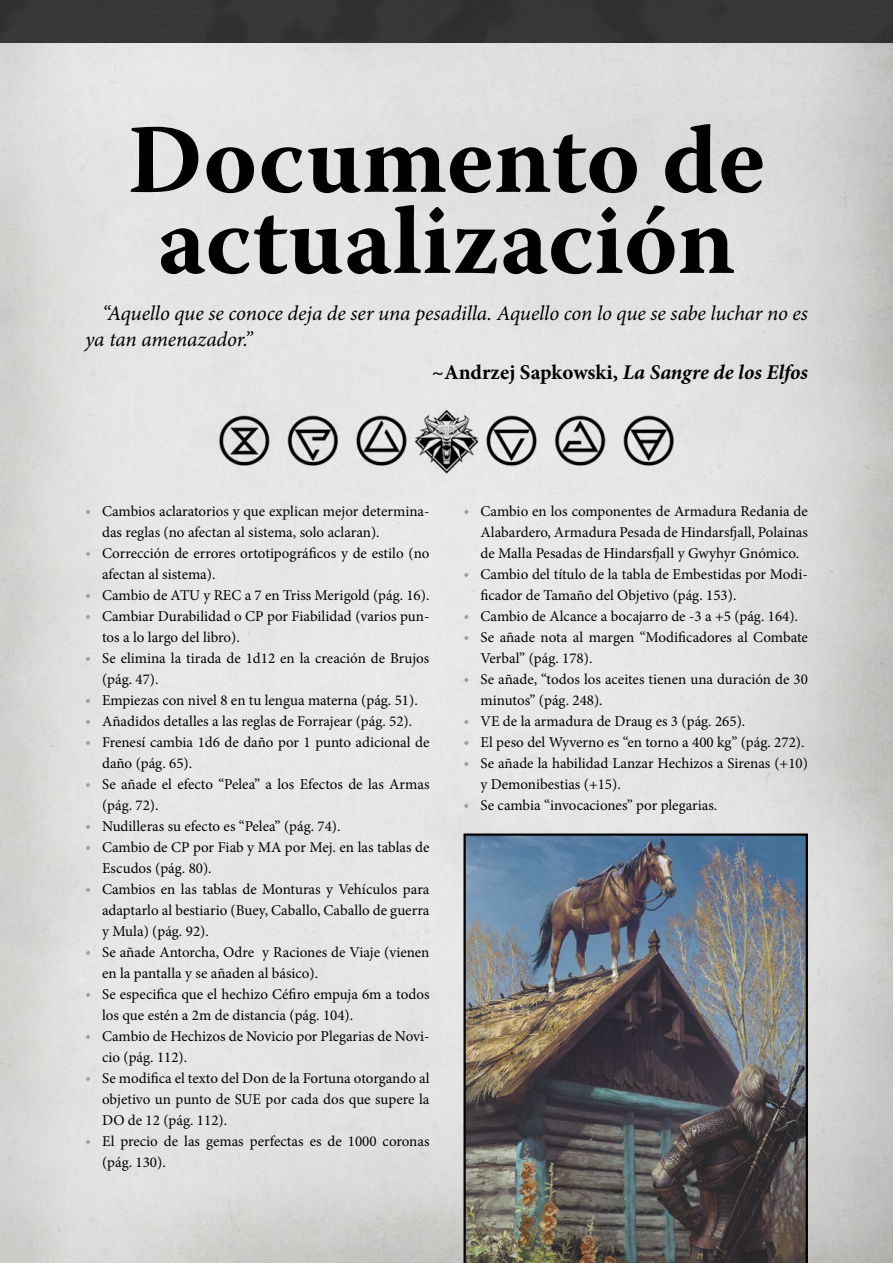
<style>
.page{position:relative;width:893px;height:1263px;background:#fff}
.page>*{position:absolute;margin:0;border:0;box-sizing:border-box;transform-origin:0 0}
.t1{font:700 97.5px/81px "Warnock Pro";letter-spacing:.005em;color:#000;text-align:center}
.t2{font:italic 21px/25.2px "Minion Pro";letter-spacing:-.005em;color:#000}
.t3{font:700 21px "Minion Pro";color:#000}
.t4{font:15px/21px "Minion Pro";color:#000}
.s1{font-style:italic}
.s2{font-family:"Warnock Pro";font-weight:700;font-size:13.5px;color:#9d9d9c}
</style>
<div class="page">
<div style="left:0;top:0;width:893px;height:43px;background:#363636"></div>
<img style="left:463px;top:833px;width:345px;height:430px">
<img style="left:217px;top:409px;width:459px;height:65px">
<h1 class="t1" style="left:128px;top:118px;width:639px">Documento de actualización</h1>
<h2 class="t2" style="left:85px;top:301px;width:724px;text-indent:17px">“Aquello que se conoce deja de ser una pesadilla. Aquello con lo que se sabe luchar no es ya tan amenazador.”</h2>
<h2 class="t3" style="left:432px;top:358px;width:377px">~Andrzej Sapkowski, <span class="s1">La Sangre de los Elfos</span></h2>
<p class="t4" style="left:102px;top:501px;width:329px;text-indent:-17px"><span class="s2">•</span> Cambios aclaratorios y que explican mejor determina&shy;das reglas (no afectan al sistema, solo aclaran).</p>
<p class="t4" style="left:102px;top:543px;width:329px;text-indent:-17px"><span class="s2">•</span> Corrección de errores ortotipográficos y de estilo (no afectan al sistema).</p>
<p class="t4" style="left:85px;top:585px;width:346px"><span class="s2">•</span> Cambio de ATU y REC a 7 en Triss Merigold (pág. 16).</p>
<p class="t4" style="left:102px;top:606px;width:329px;text-indent:-17px"><span class="s2">•</span> Cambiar Durabilidad o CP por Fiabilidad (varios pun&shy;tos a lo largo del libro).</p>
<p class="t4" style="left:102px;top:648px;width:329px;text-indent:-17px"><span class="s2">•</span> Se elimina la tirada de 1d12 en la creación de Brujos (pág. 47).</p>
<p class="t4" style="left:85px;top:690px;width:334px"><span class="s2">•</span> Empiezas con nivel 8 en tu lengua materna (pág. 51).</p>
<p class="t4" style="left:85px;top:711px;width:329px"><span class="s2">•</span> Añadidos detalles a las reglas de Forrajear (pág. 52).</p>
<p class="t4" style="left:102px;top:732px;width:329px;text-indent:-17px"><span class="s2">•</span> Frenesí cambia 1d6 de daño por 1 punto adicional de daño (pág. 65).</p>
<p class="t4" style="left:102px;top:774px;width:329px;text-indent:-17px"><span class="s2">•</span> Se añade el efecto “Pelea” a los Efectos de las Armas (pág. 72).</p>
<p class="t4" style="left:85px;top:816px;width:257px"><span class="s2">•</span> Nudilleras su efecto es “Pelea” (pág. 74).</p>
<p class="t4" style="left:102px;top:837px;width:329px;text-indent:-17px"><span class="s2">•</span> Cambio de CP por Fiab y MA por Mej. en las tablas de<br>Escudos (pág. 80).</p>
<p class="t4" style="left:102px;top:879px;width:329px;text-align:justify;text-indent:-17px"><span class="s2">•</span> Cambios en las tablas de Monturas y Vehículos para adaptarlo al bestiario (Buey, Caballo, Caballo de guerra y Mula) (pág. 92).</p>
<p class="t4" style="left:102px;top:942px;width:329px;text-indent:-17px"><span class="s2">•</span> Se añade Antorcha, Odre y Raciones de Viaje (vienen en la pantalla y se añaden al básico).</p>
<p class="t4" style="left:102px;top:984px;width:329px;text-indent:-17px"><span class="s2">•</span> Se especifica que el hechizo Céfiro empuja 6m a todos los que estén a 2m de distancia (pág. 104).</p>
<p class="t4" style="left:102px;top:1026px;width:329px;text-indent:-17px"><span class="s2">•</span> Cambio de Hechizos de Novicio por Plegarias de Novi&shy;cio (pág. 112).</p>
<p class="t4" style="left:102px;top:1068px;width:329px;text-align:justify;text-indent:-17px"><span class="s2">•</span> Se modifica el texto del Don de la Fortuna otorgando al objetivo un punto de SUE por cada dos que supere la DO de 12 (pág. 112).</p>
<p class="t4" style="left:102px;top:1131px;width:329px;text-indent:-17px"><span class="s2">•</span> El precio de las gemas perfectas es de 1000 coronas (pág. 130).</p>
<p class="t4" style="left:480px;top:501px;width:329px;text-align:justify;text-indent:-17px"><span class="s2">•</span> Cambio en los componentes de Armadura Redania de Alabardero, Armadura Pesada de Hindarsfjall, Polainas de Malla Pesadas de Hindarsfjall y Gwyhyr Gnómico.</p>
<p class="t4" style="left:480px;top:564px;width:329px;text-indent:-17px"><span class="s2">•</span> Cambio del título de la tabla de Embestidas por Modi&shy;ficador de Tamaño del Objetivo (pág. 153).</p>
<p class="t4" style="left:463px;top:606px;width:336px"><span class="s2">•</span> Cambio de Alcance a bocajarro de -3 a +5 (pág. 164).</p>
<p class="t4" style="left:480px;top:627px;width:329px;text-indent:-17px"><span class="s2">•</span> Se añade nota al margen “Modificadores al Combate<br>Verbal” (pág. 178).</p>
<p class="t4" style="left:480px;top:669px;width:329px;text-indent:-17px"><span class="s2">•</span> Se añade, “todos los aceites tienen una duración de 30 minutos” (pág. 248).</p>
<p class="t4" style="left:463px;top:711px;width:283px"><span class="s2">•</span> VE de la armadura de Draug es 3 (pág. 265).</p>
<p class="t4" style="left:463px;top:732px;width:343px"><span class="s2">•</span> El peso del Wyverno es “en torno a 400 kg” (pág. 272).</p>
<p class="t4" style="left:480px;top:753px;width:329px;text-indent:-17px"><span class="s2">•</span> Se añade la habilidad Lanzar Hechizos a Sirenas (+10) y Demonibestias (+15).</p>
<p class="t4" style="left:463px;top:795px;width:255px"><span class="s2">•</span> Se cambia “invocaciones” por plegarias.</p>
</div>
